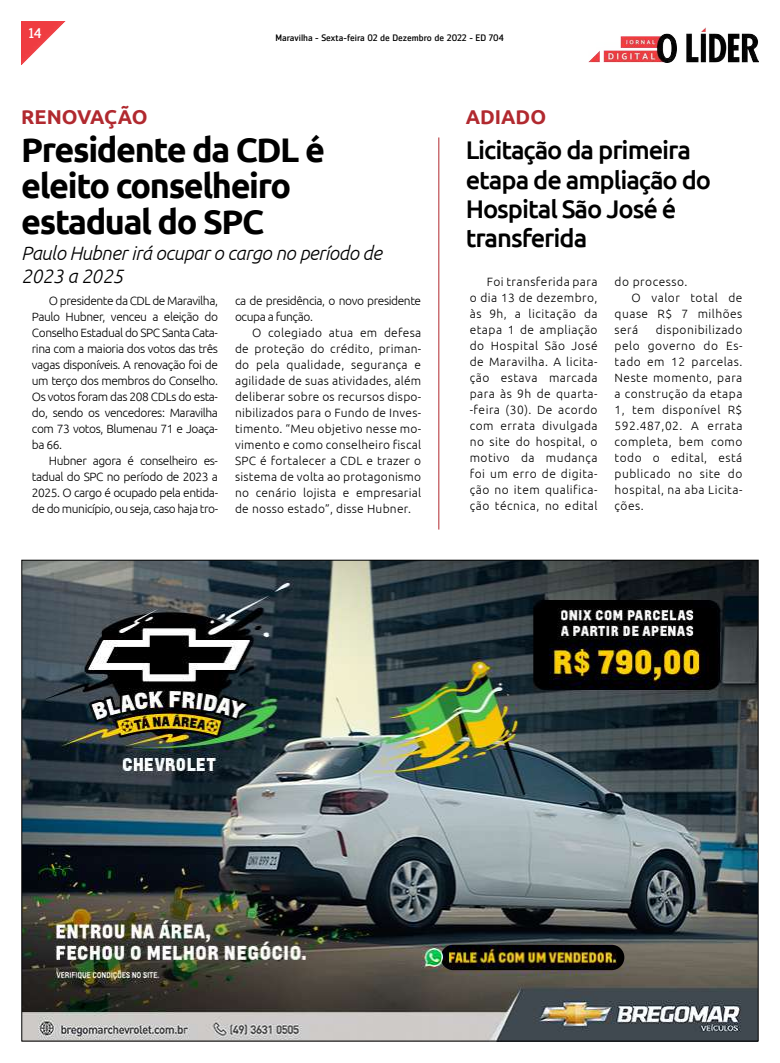
<style>
.page{position:relative;width:780px;height:1063px;background:#fff}
.page>*{position:absolute;margin:0;border:0;box-sizing:border-box;transform-origin:0 0}
.t1{font:700 34.1px/35.9px "Ubuntu";letter-spacing:-.04em;color:#000}
.t2{font:500 25.5px/29.3px "Ubuntu";letter-spacing:-.04em;color:#000}
.t3{font:700 20px "Ubuntu";color:#b1292f}
.t4{font:italic 300 19.3px/23.1px "Ubuntu";letter-spacing:-.02em;color:#000}
.t5{font:14px "Zemestro Std";color:#fff}
.t6{font:300 12px/16px "Ubuntu";letter-spacing:.02em;color:#000;text-align:justify}
.t7{font:300 12px/16px "Ubuntu";letter-spacing:-.035em;color:#000}
.t8{font:300 12px "Ubuntu";letter-spacing:.04em;color:#000}
.t9{font:9.3px "Zemestro Std";color:#000}
</style>
<div class="page">
<img style="left:21px;top:21px;width:44px;height:44px">
<img style="left:588px;top:27px;width:170px;height:36px">
<img style="left:23px;top:562px;width:733px;height:478px">
<img style="left:440px;top:945px;width:184px;height:25px;border-radius:13px">
<hr style="left:438px;top:137px;width:1px;height:393px;background:#b1292f">
<p class="t5" style="left:29px;top:24px;width:14px">14</p>
<p class="t9" style="left:275px;top:32px;width:230px">Maravilha - Sexta-feira 02 de Dezembro de 2022 - ED 704</p>
<h3 class="t3" style="left:21px;top:105px;width:128px">RENOVAÇÃO</h3>
<h1 class="t1" style="left:21px;top:132px;width:305px">Presidente da CDL é eleito conselheiro estadual do SPC</h1>
<h3 class="t4" style="left:21px;top:241px;width:362px">Paulo Hubner irá ocupar o cargo no período de<br>2023 a 2025</h3>
<p class="t6" style="left:32px;top:293px;width:188px;text-indent:17px">O presidente da CDL de Maravilha, Paulo Hubner, venceu a eleição do Conselho Estadual do SPC Santa Cata&shy;rina com a maioria dos votos das três vagas disponíveis. A renovação foi de um terço dos membros do Conselho.<br>Os votos foram das 208 CDLs do esta&shy;do, sendo os vencedores: Maravilha com 73 votos, Blumenau 71 e Joaça&shy;ba 66.</p>
<p class="t6" style="left:32px;top:453px;width:188px;text-indent:17px">Hubner agora é conselheiro es&shy;tadual do SPC no período de 2023 a 2025. O cargo é ocupado pela entida&shy;de do município, ou seja, caso haja tro-</p>
<p class="t7" style="left:235px;top:293px;width:188px">ca de presidência, o novo presidente ocupa a função.</p>
<p class="t6" style="left:235px;top:325px;width:188px;text-indent:17px">O colegiado atua em defesa de proteção do crédito, priman&shy;do pela qualidade, segurança e agilidade de suas atividades, além deliberar sobre os recursos dispo&shy;nibilizados para o Fundo de Inves&shy;timento. “Meu objetivo nesse mo&shy;vimento e como conselheiro fiscal SPC é fortalecer a CDL e trazer o sistema de volta ao protagonismo no cenário lojista e empresarial de nosso estado”, disse Hubner.</p>
<h3 class="t3" style="left:465px;top:105px;width:82px">ADIADO</h3>
<h2 class="t2" style="left:465px;top:135px;width:247px">Licitação da primeira etapa de ampliação do<br>Hospital São José é transferida</h2>
<p class="t6" style="left:469px;top:273px;width:129px;text-indent:17px">Foi transferida para o dia 13 de dezembro, às 9h, a licitação da etapa 1 de ampliação do Hospital São José de Maravilha. A licita&shy;ção estava marcada para às 9h de quarta--feira (30). De acordo com errata divulgada no site do hospital, o motivo da mudança foi um erro de digita&shy;ção no item qualifica&shy;ção técnica, no edital</p>
<p class="t8" style="left:614px;top:274px;width:74px">do processo.</p>
<p class="t8" style="left:631px;top:290px;width:112px">O valor total de</p>
<p class="t8" style="left:614px;top:306px;width:129px">quase R$ 7 milhões</p>
<p class="t6" style="left:614px;top:321px;width:25px">será</p>
<p class="t6" style="left:614px;top:321px;width:129px;text-indent:41px">disponibilizado pelo governo do Es&shy;tado em 12 parcelas.<br>Neste momento, para a construção da etapa 1, tem disponível R$ 592.487,02. A errata completa, bem como todo o edital, está publicado no site do hospital, na aba Licita&shy;ções.</p>
</div>
